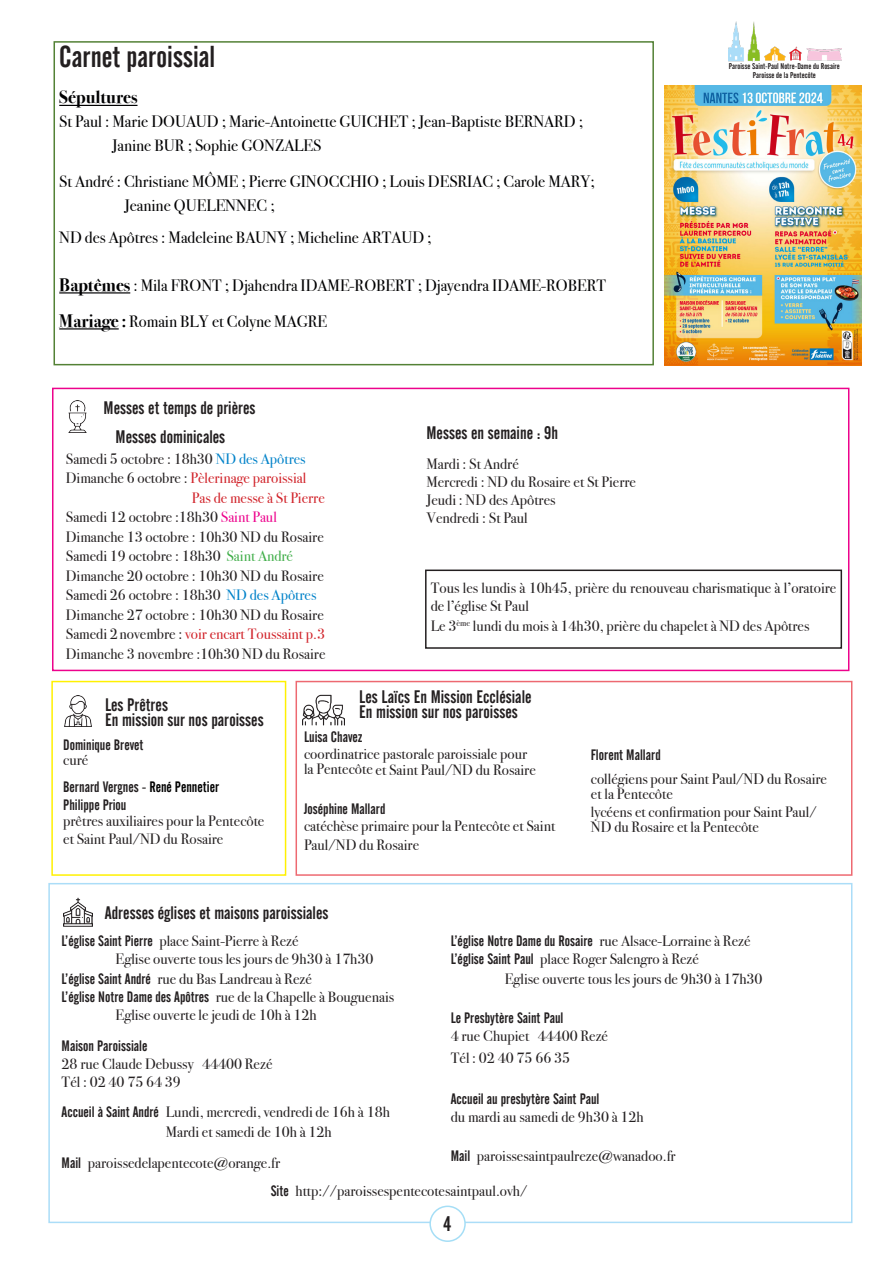
<style>
.page{position:relative;width:893px;height:1263px;background:#fff}
.page>*{position:absolute;margin:0;border:0;box-sizing:border-box;transform-origin:0 0}
.t1{font:30px "Alternate Gothic No 2 BT";color:#231f20}
.t2{font:21px "Alternate Gothic No 2 BT";color:#231f20}
.t3{font:18px "Alternate Gothic No 2 BT";color:#231f20}
.t4{font:700 18px "Bodoni Svty Two ITCTT";color:#000002}
.t5{font:16.5px "Bodoni Svty Two ITCTT";color:#000002}
.t6{font:15px/15px "Bodoni Svty Two ITCTT";color:#231f20}
.t7{font:15px "Alternate Gothic No 2 BT";color:#231f20}
.t8{font:15px "Bodoni Svty Two ITCTT";color:#d1232a}
.t9{font:8.25px "Alternate Gothic No 2 BT";color:#231f20}
.s1{font-weight:700;font-size:18px}
.s2{color:#0082c9}
.s3{color:#231f20}
.s4{color:#ed028c}
.s5{color:#40ae49}
.s6{color:#000}
.s7{font-family:"Alternate Gothic No 2 BT"}
.s8{font-family:"Bodoni Svty Two ITCTT"}
</style>
<div class="page">
<div style="left:52px;top:388px;width:797px;height:283px;border:2px solid #ed028c"></div>
<div style="left:48px;top:883px;width:804px;height:340px;border:2px solid #abddf8"></div>
<img style="left:64px;top:695px;width:28px;height:32px">
<img style="left:63px;top:898px;width:29px;height:28px">
<img style="left:728px;top:21px;width:113px;height:40px">
<div style="left:430px;top:1206px;width:35px;height:35px;background:#fff;border-radius:50%"></div>
<div style="left:429px;top:1205px;width:37px;height:37px;border:2px solid #a5def6;border-radius:50%"></div>
<hr style="left:59px;top:105px;width:79px;height:1px;background:#000002">
<hr style="left:59px;top:292px;width:71px;height:1px;background:#000002">
<hr style="left:59px;top:328px;width:60px;height:1px;background:#000002">
<div style="left:54px;top:41px;width:600px;height:324px;border:2px solid #538135"></div>
<div style="left:51px;top:681px;width:235px;height:195px;border:2px solid #fff101"></div>
<img style="left:68px;top:400px;width:19px;height:32px">
<img style="left:303px;top:694px;width:41px;height:32px">
<div style="left:425px;top:569px;width:417px;height:80px;border:2px solid #231f20"></div>
<img style="left:664px;top:85px;width:198px;height:280px">
<p class="t1" style="left:59px;top:40px;width:158px">Carnet paroissial</p>
<p class="t4" style="left:59px;top:82px;width:80px">Sépultures</p>
<p class="t5" style="left:59px;top:108px;width:525px">St Paul : Marie DOUAUD ; Marie-Antoinette GUICHET ; Jean-Baptiste BERNARD ;</p>
<p class="t5" style="left:112px;top:132px;width:211px">Janine BUR ; Sophie GONZALES</p>
<p class="t5" style="left:59px;top:168px;width:537px">St André : Christiane MÔME ; Pierre GINOCCHIO ; Louis DESRIAC ; Carole MARY;</p>
<p class="t5" style="left:124px;top:192px;width:152px">Jeanine QUELENNEC ;</p>
<p class="t5" style="left:59px;top:223px;width:374px">ND des Apôtres : Madeleine BAUNY ; Micheline ARTAUD ;</p>
<p class="t5" style="left:59px;top:271px;width:548px"><span class="s1">Baptêmes</span> : Mila FRONT ; Djahendra IDAME-ROBERT ; Djayendra IDAME-ROBERT</p>
<p class="t5" style="left:59px;top:307px;width:269px"><span class="s1">Mariage :</span> Romain BLY et Colyne MAGRE</p>
<p class="t3" style="left:104px;top:398px;width:153px">Messes et temps de prières</p>
<p class="t9" style="left:729px;top:62px;width:113px">Paroisse Saint-Paul Notre-Dame du Rosaire</p>
<p class="t9" style="left:753px;top:71px;width:64px">Paroisse de la Pentecôte</p>
<p class="t3" style="left:116px;top:426px;width:111px">Messes dominicales</p>
<p class="t6" style="left:66px;top:449px;width:241px">Samedi 5 octobre : 18h30 <span class="s2">ND des Apôtres</span></p>
<p class="t8" style="left:66px;top:466px;width:242px"><span class="s3">Dimanche 6 octobre :</span> Pèlerinage paroissial</p>
<p class="t8" style="left:192px;top:485px;width:134px">Pas de messe à St Pierre</p>
<p class="t6" style="left:66px;top:508px;width:212px">Samedi 12 octobre :18h30 <span class="s4">Saint Paul</span></p>
<p class="t6" style="left:66px;top:527px;width:259px">Dimanche 13 octobre : 10h30 ND du Rosaire</p>
<p class="t6" style="left:66px;top:547px;width:229px">Samedi 19 octobre : 18h30 <span class="s5">Saint André</span></p>
<p class="t6" style="left:66px;top:566px;width:259px">Dimanche 20 octobre : 10h30 ND du Rosaire</p>
<p class="t6" style="left:66px;top:586px;width:252px">Samedi 26 octobre : 18h30 <span class="s2">ND des Apôtres</span></p>
<p class="t6" style="left:66px;top:605px;width:259px">Dimanche 27 octobre : 10h30 ND du Rosaire</p>
<p class="t8" style="left:66px;top:622px;width:261px"><span class="s3">Samedi 2novembre :</span> voir encart Toussaint p.3</p>
<p class="t6" style="left:66px;top:644px;width:261px">Dimanche 3 novembre :10h30 ND du Rosaire</p>
<p class="t3" style="left:105px;top:695px;width:64px">Les Prêtres</p>
<p class="t3" style="left:105px;top:710px;width:160px">En mission sur nos paroisses</p>
<p class="t3" style="left:427px;top:422px;width:133px">Messes en semaine : 9h</p>
<p class="t6" style="left:427px;top:454px;width:94px">Mardi : St André</p>
<p class="t6" style="left:427px;top:472px;width:211px">Mercredi : ND du Rosaire et St Pierre</p>
<p class="t6" style="left:427px;top:490px;width:131px">Jeudi : ND des Apôtres</p>
<p class="t6" style="left:427px;top:508px;width:103px">Vendredi : St Paul</p>
<p class="t6" style="left:431px;top:578px;width:407px;line-height:18px">Tous les lundis à 10h45, prière du renouveau charismatique à l’oratoire de l’église St Paul</p>
<p class="t6" style="left:431px;top:617px;width:380px">Le 3<sup>ème</sup> lundi du mois à 14h30, prière du chapelet à ND des Apôtres</p>
<p class="t3" style="left:359px;top:687px;width:174px">Les Laïcs En Mission Ecclésiale</p>
<p class="t3" style="left:359px;top:702px;width:160px">En mission sur nos paroisses</p>
<p class="t7" style="left:63px;top:736px;width:82px">Dominique Brevet</p>
<p class="t6" style="left:63px;top:750px;width:27px">curé</p>
<p class="t7" style="left:63px;top:778px;width:157px">Bernard Vergnes - <span class="s6">René Pennetier</span></p>
<p class="t7" style="left:63px;top:796px;width:65px">Philippe Priou</p>
<p class="t6" style="left:63px;top:812px;width:203px">prêtres auxiliaires pour la Pentecôte</p>
<p class="t6" style="left:63px;top:830px;width:162px">et Saint Paul/ND du Rosaire</p>
<p class="t7" style="left:304px;top:729px;width:60px">Luisa Chavez</p>
<p class="t6" style="left:304px;top:744px;width:225px">coordinatrice pastorale paroissiale pour</p>
<p class="t6" style="left:304px;top:761px;width:233px">la Pentecôte et Saint Paul/ND du Rosaire</p>
<p class="t7" style="left:304px;top:801px;width:83px">Joséphine Mallard</p>
<p class="t6" style="left:304px;top:814px;width:253px;line-height:19.5px">catéchèse primaire pour la Pentecôte et Saint<br>Paul/ND du Rosaire</p>
<p class="t3" style="left:105px;top:902px;width:225px">Adresses églises et maisons paroissiales</p>
<p class="t7" style="left:591px;top:746px;width:71px">Florent Mallard</p>
<p class="t6" style="left:591px;top:770px;width:237px">collégiens pour Saint Paul/ND du Rosaire et la Pentecôte</p>
<p class="t6" style="left:591px;top:803px;width:227px">lycéens et confirmation pour Saint Paul/<br>ND du Rosaire et la Pentecôte</p>
<p class="t6" style="left:62px;top:932px;width:238px"><span class="s7">L’église Saint Pierre</span> place Saint-Pierre à Rezé</p>
<p class="t6" style="left:116px;top:950px;width:259px">Eglise ouverte tous les jours de 9h30 à 17h30</p>
<p class="t6" style="left:62px;top:970px;width:252px"><span class="s7">L’église Saint André</span> rue du Bas Landreau à Rezé</p>
<p class="t7" style="left:62px;top:988px;width:334px">L’église Notre Dame des Apôtres <span class="s8">rue de la Chapelle à Bouguenais</span></p>
<p class="t6" style="left:116px;top:1006px;width:203px">Eglise ouverte le jeudi de 10h à 12h</p>
<p class="t7" style="left:62px;top:1038px;width:87px">Maison Paroissiale</p>
<p class="t6" style="left:62px;top:1055px;width:212px">28 rue Claude Debussy 44400 Rezé</p>
<p class="t6" style="left:62px;top:1073px;width:121px">Tél : 02 40 75 64 39</p>
<p class="t6" style="left:62px;top:1103px;width:330px"><span class="s7">Accueil à Saint André</span> Lundi, mercredi, vendredi de 16h à 18h</p>
<p class="t6" style="left:166px;top:1123px;width:167px">Mardi et samedi de 10h à 12h</p>
<p class="t6" style="left:62px;top:1154px;width:220px"><span class="s7">Mail</span> paroissedelapentecote@orange.fr</p>
<p class="t7" style="left:451px;top:933px;width:301px">L’église Notre Dame du Rosaire <span class="s8">rue Alsace-Lorraine à Rezé</span></p>
<p class="t6" style="left:451px;top:950px;width:250px"><span class="s7">L’église Saint Paul</span> place Roger Salengro à Rezé</p>
<p class="t6" style="left:505px;top:970px;width:259px">Eglise ouverte tous les jours de 9h30 à 17h30</p>
<p class="t7" style="left:451px;top:1009px;width:114px">Le Presbytère Saint Paul</p>
<p class="t6" style="left:451px;top:1027px;width:159px">4 rue Chupiet 44400 Rezé</p>
<p class="t6" style="left:451px;top:1048px;width:121px">Tél : 02 40 75 66 35</p>
<p class="t7" style="left:451px;top:1090px;width:150px">Accueil au presbytère Saint Paul</p>
<p class="t6" style="left:451px;top:1107px;width:194px">du mardi au samedi de 9h30 à 12h</p>
<p class="t6" style="left:451px;top:1146px;width:226px"><span class="s7">Mail</span> paroissesaintpaulreze@wanadoo.fr</p>
<p class="t6" style="left:271px;top:1181px;width:258px"><span class="s7">Site</span> http://paroissespentecotesaintpaul.ovh/</p>
<p class="t2" style="left:443px;top:1212px;width:10px">4</p>
</div>
